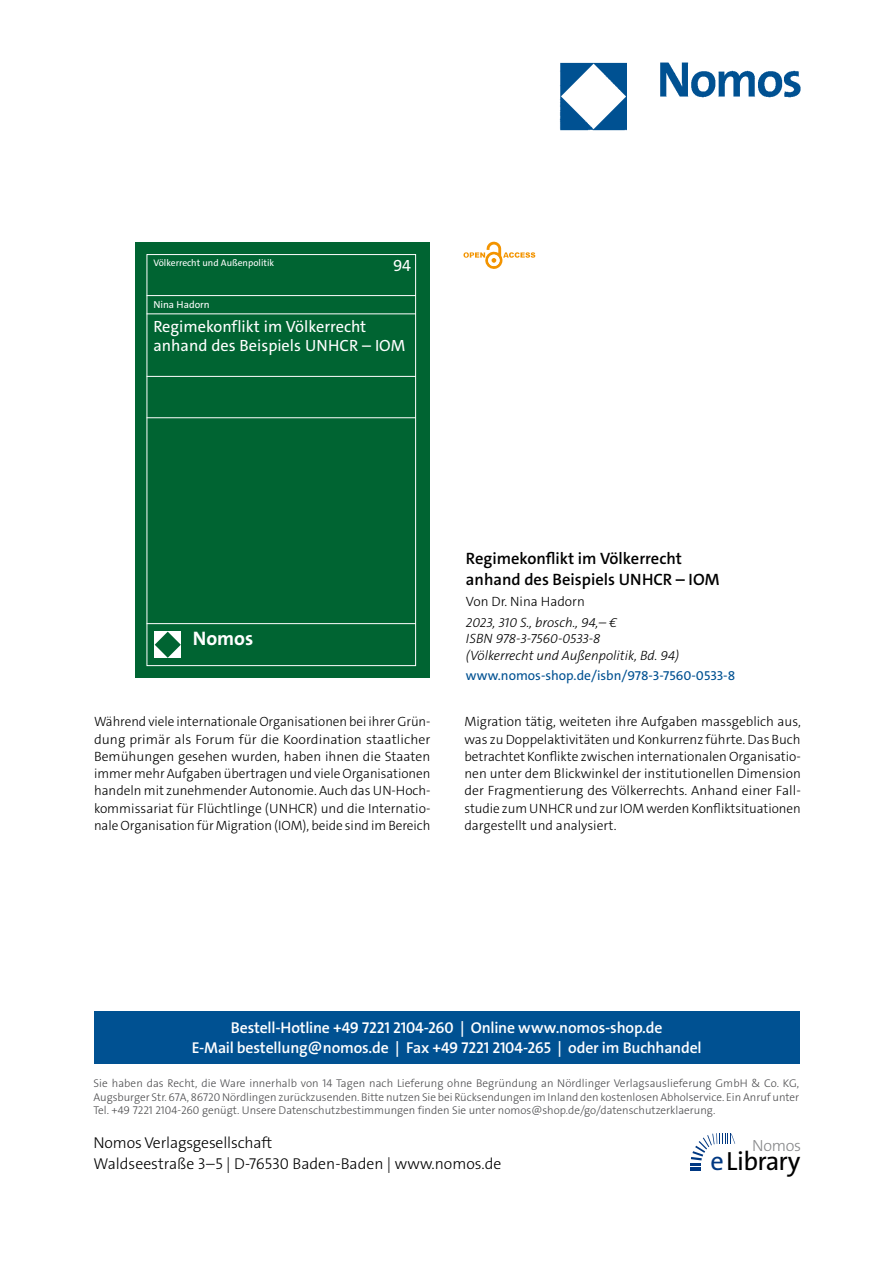
<style>
.page{position:relative;width:893px;height:1263px;background:#fff}
.page>*{position:absolute;margin:0;border:0;box-sizing:border-box;transform-origin:0 0}
.t1{font:26.4px "The Sans Os F";letter-spacing:-.03em;color:#000}
.t2{font:700 19.65px "The Sans C5";color:#fff}
.t3{font:600 16.5px/21px "The Sans C5";color:#000}
.t4{font:16.35px/19px "The Sans C5";color:#fff}
.t5{font:300 16.2px "The Sans Os F";letter-spacing:-.02em;color:#87888a}
.t6{font:600 15.75px/21px "The Sans Os F";letter-spacing:-.01em;color:#fff;text-align:center}
.t7{font:300 15.75px/21px "The Sans Os F";color:#000}
.t8{font:300 13.5px/17.2px "The Sans C5";letter-spacing:-.005em;color:#000;text-align:justify}
.t9{font:italic 300 13.5px/16.5px "The Sans C5";color:#000}
.t10{font:13.5px "The Sans C5";color:#005192}
.t11{font:300 11.25px/13.5px "The Sans Os F";color:#4b4b4d;text-align:justify}
.t12{font:10.2px "The Sans C5";color:#fff}
.t13{font:9.45px "The Sans C5";color:#fff}
.s1{color:#003882}
</style>
<div class="page">
<img style="left:559px;top:62px;width:242px;height:69px">
<div style="left:94px;top:1011px;width:705px;height:52px;background:#005192"></div>
<svg style="left:690px;top:1133px;width:45px;height:38px"></svg>
<div style="left:135px;top:242px;width:295px;height:435px;background:#006432"></div>
<div style="left:147px;top:254px;width:269px;height:412px;border:1px solid #fff"></div>
<hr style="left:147px;top:295px;width:269px;height:1px;background:#fff">
<hr style="left:147px;top:313px;width:269px;height:1px;background:#fff">
<hr style="left:147px;top:376px;width:269px;height:1px;background:#fff">
<hr style="left:147px;top:417px;width:269px;height:1px;background:#fff">
<hr style="left:147px;top:623px;width:269px;height:1px;background:#fff">
<div style="left:154px;top:631px;width:27px;height:27px;background:#fff"></div>
<svg style="left:155px;top:632px;width:26px;height:26px"></svg>
<svg style="left:463px;top:241px;width:72px;height:28px"></svg>
<p class="t13" style="left:153px;top:257px;width:122px">Völkerrecht und Außenpolitik</p>
<p class="t4" style="left:393px;top:256px;width:20px">94</p>
<p class="t12" style="left:153px;top:298px;width:58px">Nina Hadorn</p>
<p class="t4" style="left:153px;top:317px;width:254px">Regimekonflikt im Völkerrecht anhand des Beispiels UNHCR – IOM</p>
<h2 class="t2" style="left:193px;top:625px;width:62px">Nomos</h2>
<p class="t3" style="left:466px;top:548px;width:255px">Regimekonflikt im Völkerrecht anhand des Beispiels UNHCR – IOM</p>
<p class="t8" style="left:466px;top:593px;width:120px">Von Dr. Nina Hadorn</p>
<p class="t9" style="left:466px;top:614px;width:215px">2023, 310 S., brosch., 94,– €<br>ISBN 978-3-7560-0533-8<br>(Völkerrecht und Außenpolitik, Bd. 94)</p>
<p class="t10" style="left:466px;top:667px;width:271px">www.nomos-shop.de/isbn/978-3-7560-0533-8</p>
<p class="t8" style="left:94px;top:713px;width:338px">Während viele internationale Organisationen bei ihrer Grün&shy;dung primär als Forum für die Koordination staatlicher Bemühungen gesehen wurden, haben ihnen die Staaten immer mehr Aufgaben übertragen und viele Organisationen handeln mit zunehmender Autonomie. Auch das UN-Hoch&shy;kommissariat für Flüchtlinge (UNHCR) und die Internatio&shy;nale Organisation für Migration (IOM), beide sind im Bereich</p>
<p class="t8" style="left:464px;top:713px;width:338px">Migration tätig, weiteten ihre Aufgaben massgeblich aus, was zu Doppelaktivitäten und Konkurrenz führte. Das Buch betrachtet Konflikte zwischen internationalen Organisatio&shy;nen unter dem Blickwinkel der institutionellen Dimension der Fragmentierung des Völkerrechts. Anhand einer Fall&shy;studie zum UNHCR und zur IOM werden Konfliktsituationen dargestellt und analysiert.</p>
<p class="t6" style="left:192px;top:1017px;width:511px">Bestell-Hotline +49 7221 2104-260 | Online www.nomos-shop.de<br>E-Mail bestellung@nomos.de | Fax +49 7221 2104-265 | oder im Buchhandel</p>
<p class="t11" style="left:94px;top:1077px;width:707px">Sie haben das Recht, die Ware innerhalb von 14 Tagen nach Lieferung ohne Begründung an Nördlinger Verlagsauslieferung GmbH &amp; Co. KG, Augsburger Str. 67A, 86720 Nördlingen zurückzusenden. Bitte nutzen Sie bei Rücksendungen im Inland den kostenlosen Abholservice. Ein Anruf unter Tel. +49 7221 2104-260 genügt. Unsere Datenschutzbestimmungen finden Sie unter nomos@shop.de/go/datenschutzerklaerung.</p>
<p class="t7" style="left:94px;top:1133px;width:409px">Nomos Verlagsgesellschaft<br>Waldseestraße 3–5 | D-76530 Baden-Baden | www.nomos.de</p>
<p class="t5" style="left:752px;top:1135px;width:51px">Nomos</p>
<h1 class="t1" style="left:710px;top:1151px;width:91px"><span class="s1">e</span>Library</h1>
</div>
